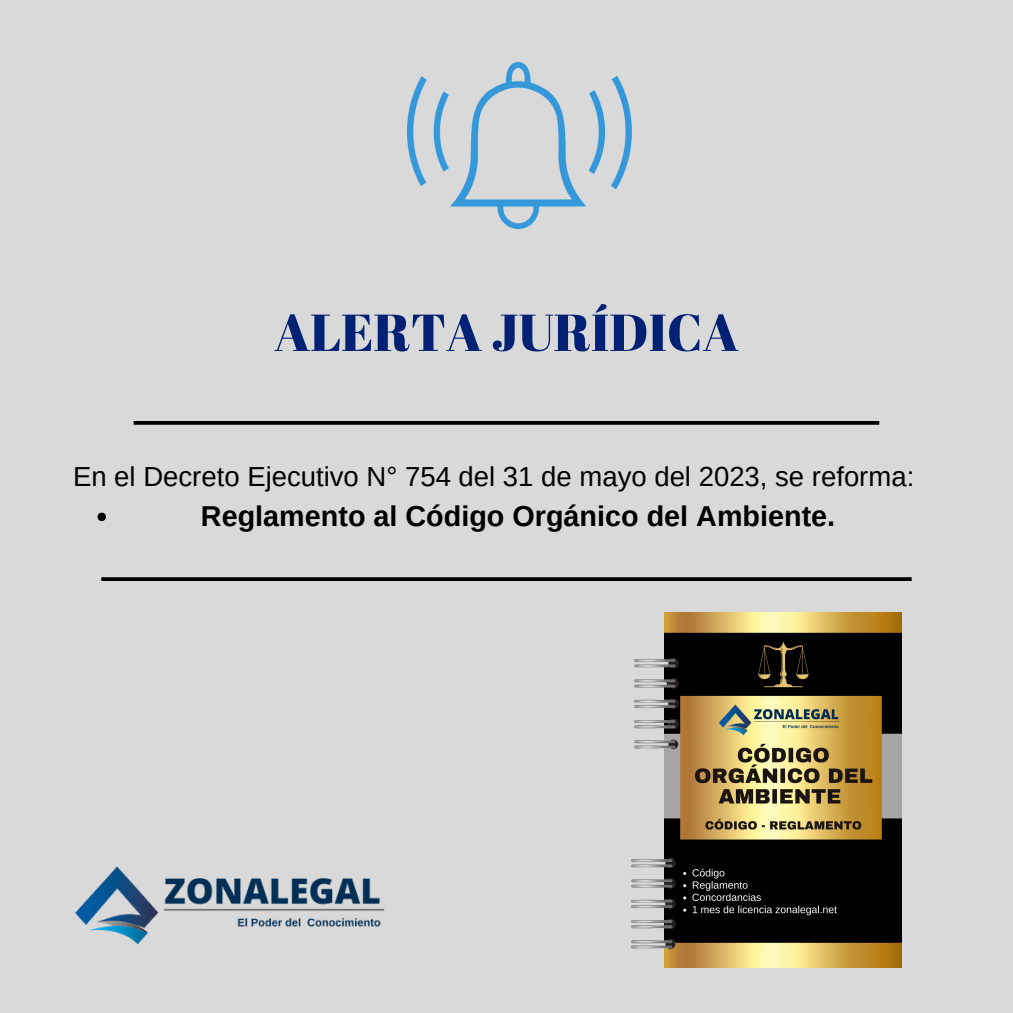
<style>
.page{position:relative;width:1013px;height:1013px;background:#fff}
.page>*{position:absolute;margin:0;border:0;box-sizing:border-box;transform-origin:0 0}
.t1{font:51.88px "Abril Fatface";color:#002174}
.t2{font:700 28.75px "Arimo";color:#000}
.t3{font:27.5px "Arimo";color:#000}
</style>
<div class="page">
<div style="left:0;top:0;width:1012px;height:1012px;background:#d9d9d9"></div>
<svg style="left:134px;top:421px;width:745px;height:4px;background:#0d0d0d"></svg>
<img style="left:75px;top:866px;width:310px;height:79px">
<img style="left:407px;top:63px;width:224px;height:166px">
<svg style="left:101px;top:577px;width:810px;height:4px;background:#0c0c0c"></svg>
<img style="left:664px;top:612px;width:237px;height:355px">
<img style="left:634px;top:654px;width:56px;height:99px">
<img style="left:631px;top:854px;width:56px;height:98px">
<svg style="left:97px;top:512px;width:9px;height:9px"></svg>
<p class="t1" style="left:274px;top:296px;width:466px">ALERTA JURÍDICA</p>
<p class="t3" style="left:73px;top:461px;width:842px">En el Decreto Ejecutivo N° 754 del 31 de mayo del 2023, se reforma:</p>
<p class="t2" style="left:201px;top:500px;width:635px">Reglamento al Código Orgánico del Ambiente.</p>
</div>
